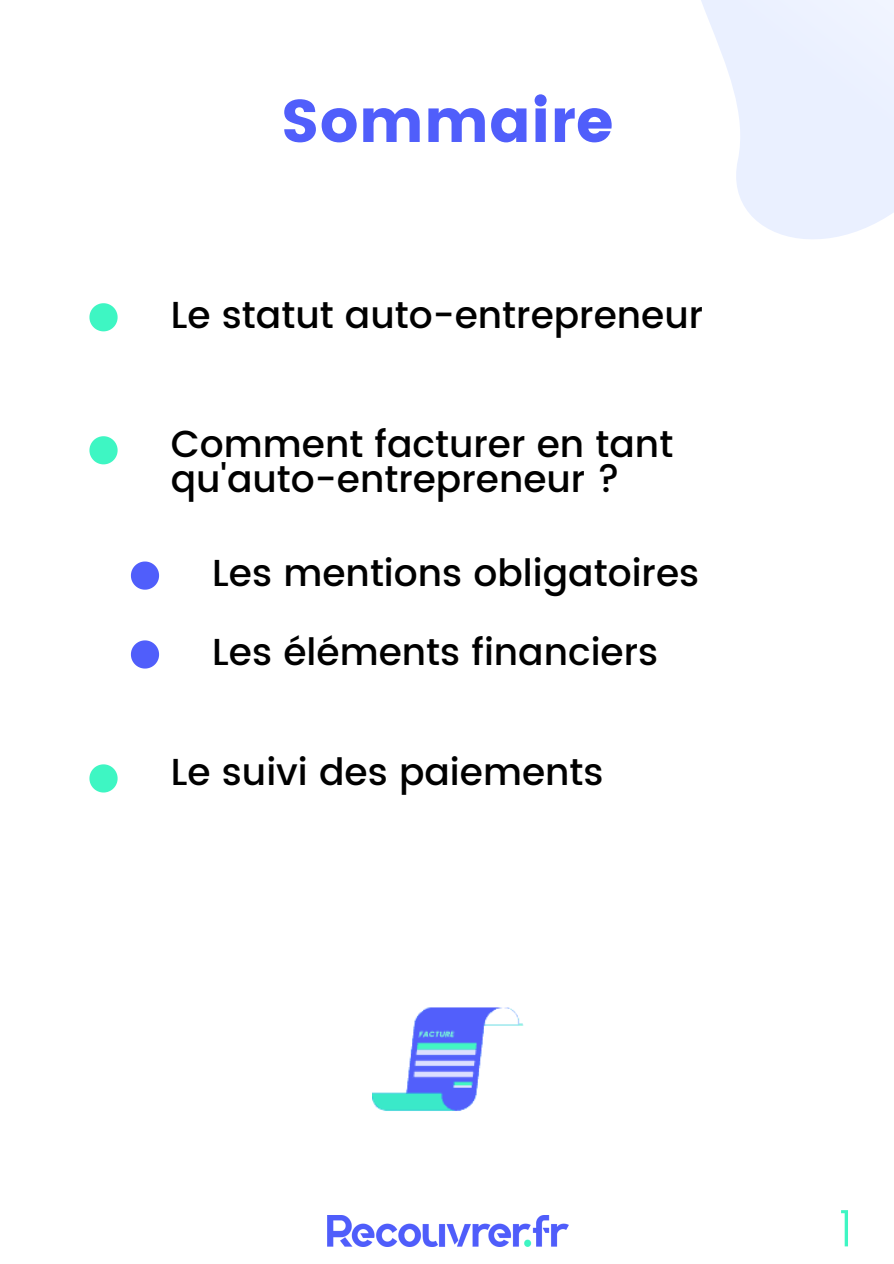
<style>
.page{position:relative;width:894px;height:1264px;background:#fff}
.page>*{position:absolute;margin:0;border:0;box-sizing:border-box;transform-origin:0 0}
.t1{font:60px "Poppins";color:#505efb}
.t2{font:300 51px "Poppins";color:#3ef6c3}
.t3{font:500 37.5px/35px "Poppins";color:#000}
</style>
<div class="page">
<svg style="left:89px;top:303px;width:29px;height:28px"></svg>
<svg style="left:89px;top:436px;width:29px;height:28px"></svg>
<svg style="left:89px;top:764px;width:29px;height:28px"></svg>
<img style="left:327px;top:1215px;width:241px;height:31px">
<svg style="left:701px;top:0;width:192px;height:239px;fill:#eaf0ff"></svg>
<svg style="left:131px;top:561px;width:28px;height:28px"></svg>
<svg style="left:131px;top:640px;width:28px;height:28px"></svg>
<img style="left:372px;top:1007px;width:151px;height:104px">
<p class="t1" style="left:280px;top:86px;width:334px">Sommaire</p>
<p class="t3" style="left:171px;top:297px;width:534px">Le statut auto-entrepreneur</p>
<p class="t3" style="left:171px;top:426px;width:504px">Comment facturer en tant qu'auto-entrepreneur ?</p>
<p class="t3" style="left:212px;top:555px;width:488px">Les mentions obligatoires</p>
<p class="t3" style="left:212px;top:634px;width:447px">Les éléments financiers</p>
<p class="t3" style="left:171px;top:754px;width:434px">Le suivi des paiements</p>
<p class="t2" style="left:837px;top:1198px;width:17px">1</p>
</div>
